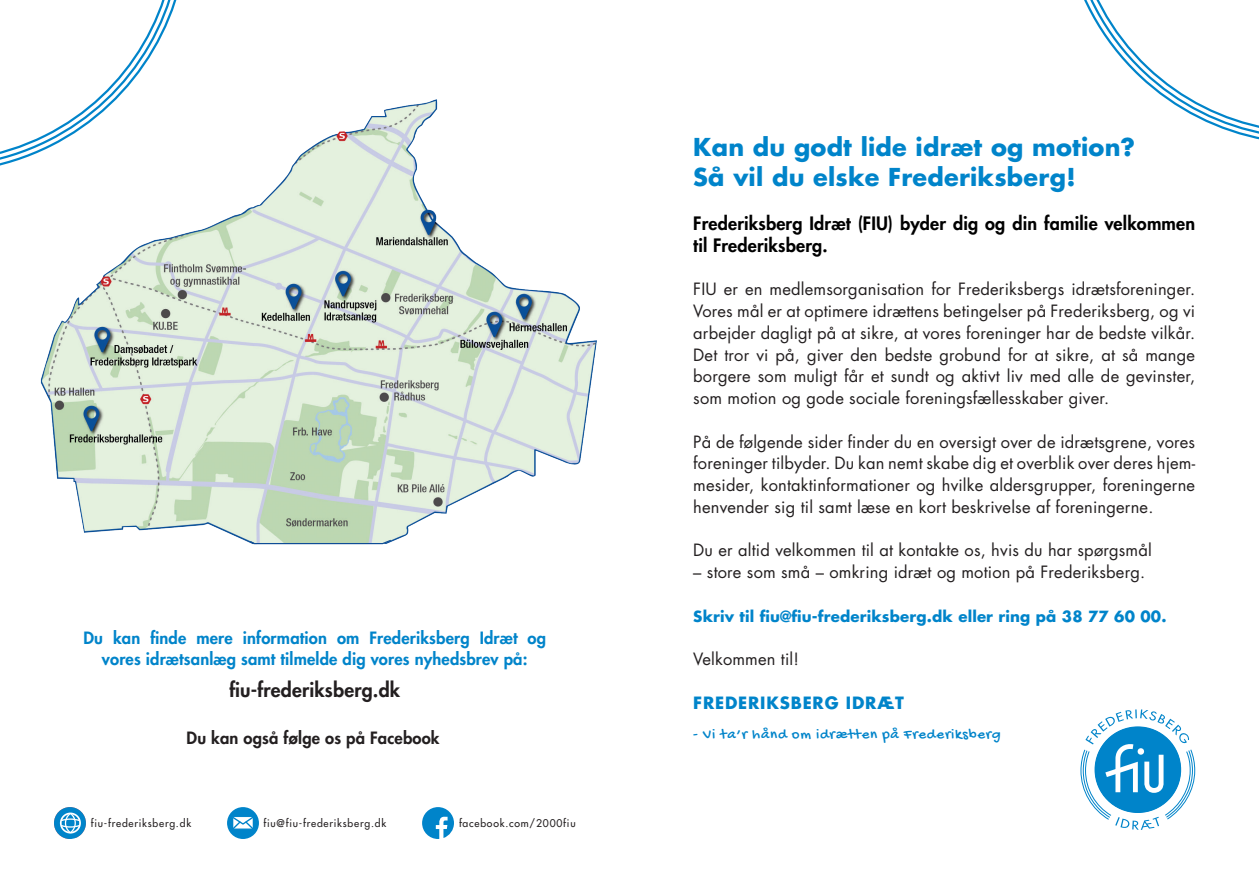
<style>
.page{position:relative;width:1259px;height:893px;background:#fff}
.page>*{position:absolute;margin:0;border:0;box-sizing:border-box;transform-origin:0 0}
.t1{font:700 24px "Futura Std";letter-spacing:.01em;color:#0084ca}
.t2{font:800 19.5px "Futura Std";letter-spacing:.01em;color:#231f20}
.t3{font:800 18px/21.8px "Futura Std";letter-spacing:.01em;color:#000}
.t4{font:16.5px/21.8px "Futura Std";letter-spacing:.01em;color:#231f20;text-align:justify}
.t5{font:800 16.5px/21px "Futura Std";letter-spacing:.01em;color:#0084ca;text-align:center}
.t6{font:800 16.5px "Futura Std";letter-spacing:.01em;color:#231f20}
.t7{font:700 16.5px "Futura Std";letter-spacing:.05em;color:#0084ca}
.t8{font:700 15px "Futura Std";letter-spacing:.01em;color:#0084ca}
.t9{font:15px "Gochi Hand";letter-spacing:.05em;color:#0084ca}
.t10{font:500 10.35px "Futura Std";letter-spacing:.075em;color:#231f20}
</style>
<div class="page">
<svg style="left:1080px;top:709px;width:115px;height:121px"></svg>
<img style="left:40px;top:99px;width:557px;height:444px">
<svg style="left:249px;top:539px;width:143px;height:6px"></svg>
<div style="left:227px;top:807px;width:32px;height:32px;background:#0084ca;border-radius:50%"></div>
<svg style="left:233px;top:817px;width:20px;height:12px"></svg>
<svg style="left:422px;top:807px;width:32px;height:32px"></svg>
<svg style="left:54px;top:807px;width:32px;height:32px"></svg>
<svg style="left:1084px;top:0;width:175px;height:140px"></svg>
<svg style="left:0;top:0;width:191px;height:177px"></svg>
<p class="t5" style="left:83px;top:628px;width:464px">Du kan finde mere information om Frederiksberg Idræt og vores idrætsanlæg samt tilmelde dig vores nyhedsbrev på:</p>
<p class="t2" style="left:229px;top:677px;width:172px">fiu-frederiksberg.dk</p>
<p class="t6" style="left:186px;top:728px;width:255px">Du kan også følge os på Facebook</p>
<p class="t10" style="left:91px;top:817px;width:102px">fiu-frederiksberg.dk</p>
<p class="t10" style="left:263px;top:817px;width:124px">fiu@fiu-frederiksberg.dk</p>
<p class="t10" style="left:459px;top:817px;width:118px">facebook.com/2000fiu</p>
<p class="t1" style="left:693px;top:131px;width:443px">Kan du godt lide idræt og motion?</p>
<p class="t1" style="left:693px;top:161px;width:384px">Så vil du elske Frederiksberg!</p>
<p class="t3" style="left:693px;top:213px;width:503px">Frederiksberg Idræt (FIU) byder dig og din familie velkommen til Frederiksberg.</p>
<p class="t4" style="left:693px;top:279px;width:503px">FIU er en medlemsorganisation for Frederiksbergs idrætsforeninger.<br>Vores mål er at optimere idrættens betingelser på Frederiksberg, og vi arbejder dagligt på at sikre, at vores foreninger har de bedste vilkår.<br>Det tror vi på, giver den bedste grobund for at sikre, at så mange borgere som muligt får et sundt og aktivt liv med alle de gevinster, som motion og gode sociale foreningsfællesskaber giver.</p>
<p class="t4" style="left:693px;top:431px;width:503px">På de følgende sider finder du en oversigt over de idrætsgrene, vores foreninger tilbyder. Du kan nemt skabe dig et overblik over deres hjem&shy;mesider, kontaktinformationer og hvilke aldersgrupper, foreningerne henvender sig til samt læse en kort beskrivelse af foreningerne.</p>
<p class="t4" style="left:693px;top:540px;width:460px">Du er altid velkommen til at kontakte os, hvis du har spørgsmål</p>
<p class="t4" style="left:693px;top:561px;width:453px">– store som små – omkring idræt og motion på Frederiksberg.</p>
<p class="t8" style="left:693px;top:606px;width:475px">Skriv til fiu@fiu-frederiksberg.dk eller ring på 38 77 60 00.</p>
<p class="t4" style="left:693px;top:648px;width:107px">Velkommen til!</p>
<p class="t7" style="left:693px;top:691px;width:212px">FREDERIKSBERG IDRÆT</p>
<p class="t9" style="left:693px;top:726px;width:309px">- Vi ta’r hånd om idrætten på Frederiksberg</p>
</div>
